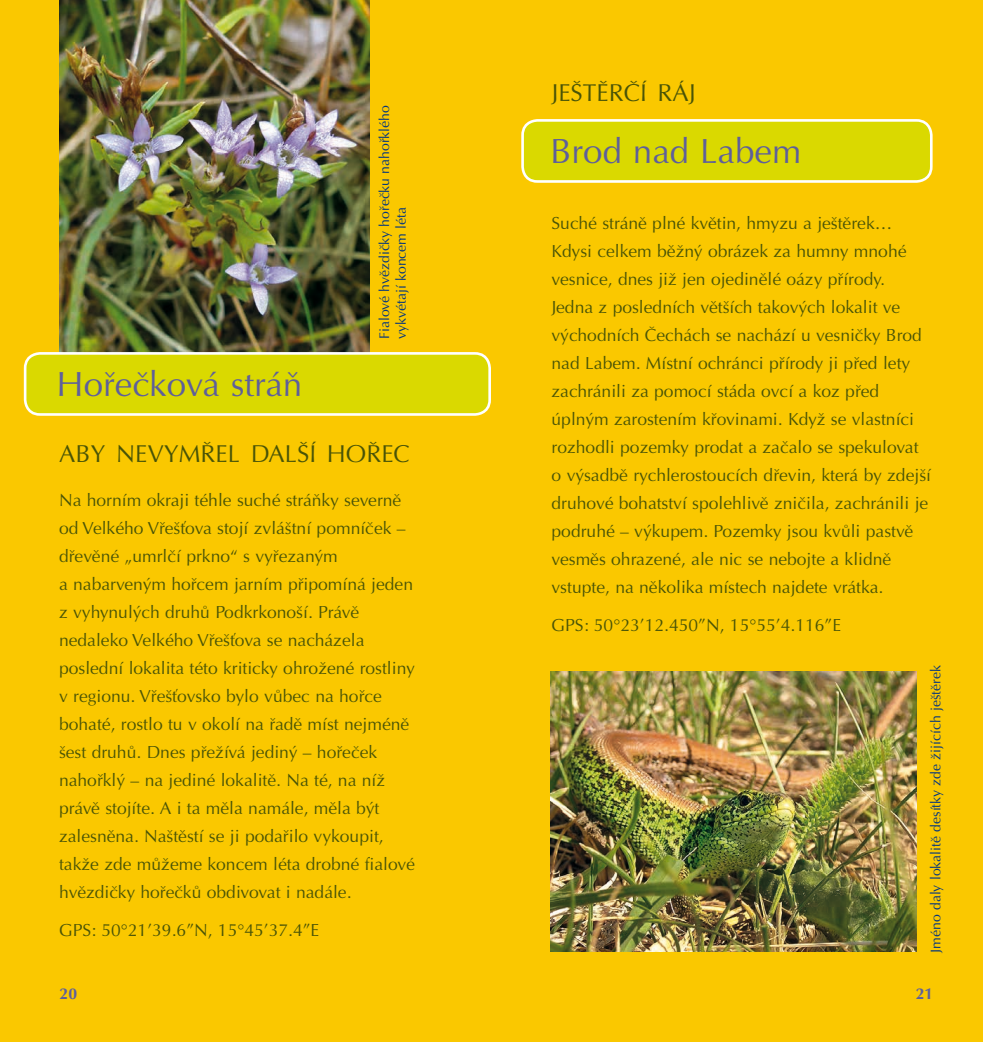
<style>
.page{position:relative;width:983px;height:1042px;background:#fff}
.page>*{position:absolute;margin:0;border:0;box-sizing:border-box;transform-origin:0 0}
.t1{font:35px "Optima CE";color:#5e5f9b}
.t2{font:24.5px "Optima CE";color:#495407}
.t3{font:17.5px/28px "Optima CE";color:#495407}
.t4{font:700 15.75px "Optima";color:#5e5f9b}
.t5{font:14px/16.8px "Optima CE";color:#003381}
</style>
<div class="page">
<div style="left:0;top:0;width:982px;height:1042px;background:#fac800"></div>
<div style="left:522px;top:120px;width:409px;height:61px;background:#dad900;border-radius:15px"></div>
<div style="left:521px;top:119px;width:411px;height:64px;border:3px solid #fff;border-radius:15px"></div>
<img style="left:550px;top:671px;width:366px;height:280px">
<img style="left:59px;top:0;width:311px;height:352px">
<div style="left:25px;top:353px;width:464px;height:61px;background:#dad900;border-radius:15px"></div>
<div style="left:24px;top:352px;width:467px;height:64px;border:3px solid #fff;border-radius:15px"></div>
<h1 class="t1" style="left:56px;top:363px;width:247px">Hořečková stráň</h1>
<p class="t5" style="left:376px;top:339px;width:235px;rotate:-90deg">Fialové hvězdičky hořečku nahořklého vykvétají koncem léta</p>
<h2 class="t2" style="left:59px;top:440px;width:352px">ABY NEVYMŘEL DALŠÍ HOŘEC</h2>
<p class="t3" style="left:59px;top:486px;width:357px">Na horním okraji téhle suché stráňky severně od Velkého Vřešťova stojí zvláštní pomníček – dřevěné „umrlčí prkno“ s vyřezaným<br>a nabarveným hořcem jarním připomíná jeden z vyhynulých druhů Podkrkonoší. Právě nedaleko Velkého Vřešťova se nacházela poslední lokalita této kriticky ohrožené rostliny v regionu. Vřešťovsko bylo vůbec na hořce bohaté, rostlo tu v okolí na řadě míst nejméně šest druhů. Dnes přežívá jediný – hořeček nahořklý – na jediné lokalitě. Na té, na níž právě stojíte. A i ta měla namále, měla být zalesněna. Naštěstí se ji podařilo vykoupit, takže zde můžeme koncem léta drobné fialové hvězdičky hořečků obdivovat i nadále.</p>
<p class="t3" style="left:59px;top:916px;width:262px">GPS: 50°21’39.6”N, 15°45’37.4”E</p>
<h2 class="t2" style="left:551px;top:78px;width:146px">JEŠTĚRČÍ RÁJ</h2>
<h1 class="t1" style="left:550px;top:131px;width:252px">Brod nad Labem</h1>
<p class="t3" style="left:551px;top:209px;width:381px">Suché stráně plné květin, hmyzu a ještěrek… Kdysi celkem běžný obrázek za humny mnohé vesnice, dnes již jen ojedinělé oázy přírody.<br>Jedna z posledních větších takových lokalit ve východních Čechách se nachází u vesničky Brod nad Labem. Místní ochránci přírody ji před lety zachránili za pomocí stáda ovcí a koz před úplným zarostením křovinami. Když se vlastníci rozhodli pozemky prodat a začalo se spekulovat o výsadbě rychlerostoucích dřevin, která by zdejší druhové bohatství spolehlivě zničila, zachránili je podruhé – výkupem. Pozemky jsou kvůli pastvě vesměs ohrazené, ale nic se nebojte a klidně vstupte, na několika místech najdete vrátka.</p>
<p class="t3" style="left:551px;top:611px;width:291px">GPS: 50°23’12.450”N, 15°55’4.116”E</p>
<p class="t5" style="left:927px;top:952px;width:289px;rotate:-90deg">Jméno daly lokalitě desítky zde žijících ještěrek</p>
<p class="t4" style="left:60px;top:985px;width:19px">20</p>
<p class="t4" style="left:915px;top:985px;width:19px">21</p>
</div>
